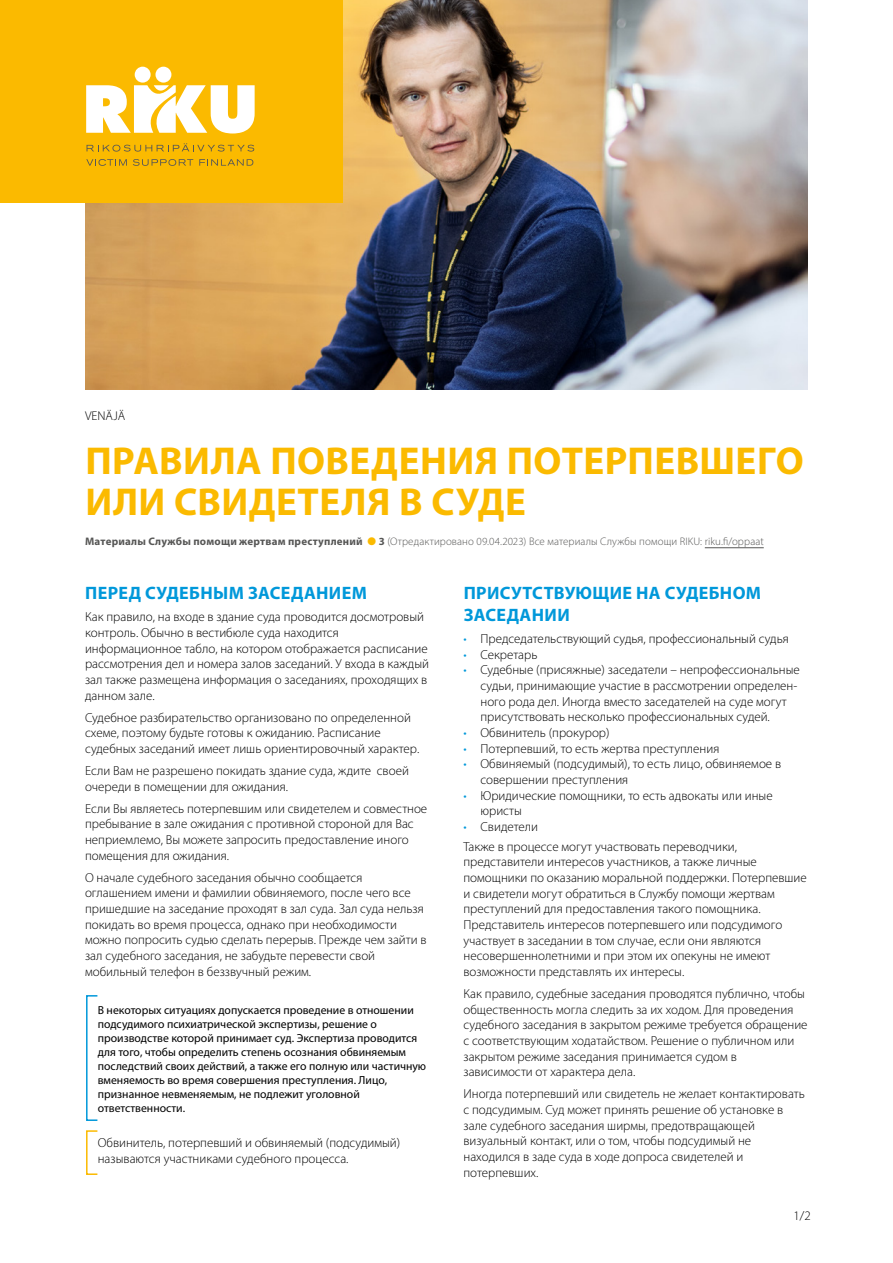
<style>
.page{position:relative;width:893px;height:1263px;background:#fff}
.page>*{position:absolute;margin:0;border:0;box-sizing:border-box;transform-origin:0 0}
.H1_iso_ots_01{font:700 39px/41px "Myriad Pro";letter-spacing:.01em;color:#fbba00}
.H2_vo1c{font:700 18px/21.6px "Myriad Pro";letter-spacing:.02em;color:#0098da}
.basic_vali_1{font:300 13.05px/15.6px "Myriad Pro";color:#000}
.t1{font:300 12.75px "Myriad Pro";color:#000}
.basic_vali_1-2{font:11.7px/14.1px "Myriad Pro";color:#000}
.p_selite{font:300 10.95px "Myriad Pro";letter-spacing:.01em;color:#575756}
.s1{font-weight:700}
.s2{color:#fbba00}
.s3{color:#0098da}
</style>
<div class="page">
<img style="left:85px;top:0;width:723px;height:389px">
<div style="left:0;top:0;width:342px;height:203px;background:#fbba00"></div>
<svg style="left:87px;top:143px;width:167px;height:9px"></svg>
<svg style="left:86px;top:159px;width:41px;height:7px"></svg>
<svg style="left:133px;top:159px;width:60px;height:7px"></svg>
<svg style="left:199px;top:159px;width:54px;height:7px"></svg>
<svg style="left:86px;top:67px;width:169px;height:66px"></svg>
<hr style="left:705px;top:547px;width:59px;height:1px;background:#575756">
<div style="left:86px;top:995px;width:12px;height:126px;border:2px solid #0098da"></div>
<div style="left:86px;top:1130px;width:12px;height:45px;border:2px solid #fbba00"></div>
<p class="t1" style="left:85px;top:408px;width:42px">VENÄJÄ</p>
<h1 class="H1_iso_ots_01" style="left:85px;top:439px;width:720px">ПРАВИЛА ПОВЕДЕНИЯ ПОТЕРПЕВШЕГО<br>ИЛИ СВИДЕТЕЛЯ В СУДЕ</h1>
<p class="p_selite" style="left:85px;top:534px;width:680px"><span class="s1">Материалы Службы помощи жертвам преступлений</span> <span class="s2">●</span> <span class="s1">3</span> (Отредактировано 09.04.2023) Все материалы Службы помощи RIKU: riku.fi/oppaat</p>
<h2 class="H2_vo1c" style="left:85px;top:582px;width:283px">ПЕРЕД СУДЕБНЫМ ЗАСЕДАНИЕМ</h2>
<p class="basic_vali_1" style="left:85px;top:609px;width:345px">Как правило, на входе в здание суда проводится досмотровый контроль. Обычно в вестибюле суда находится информационное табло, на котором отображается расписание рассмотрения дел и номера залов заседаний. У входа в каждый зал также размещена информация о заседаниях, проходящих в данном зале.</p>
<p class="basic_vali_1" style="left:85px;top:709px;width:336px">Судебное разбирательство организовано по определенной схеме, поэтому будьте готовы к ожиданию. Расписание судебных заседаний имеет лишь ориентировочный характер.</p>
<p class="basic_vali_1" style="left:85px;top:763px;width:325px">Если Вам не разрешено покидать здание суда, ждите своей очереди в помещении для ожидания.</p>
<p class="basic_vali_1" style="left:85px;top:800px;width:344px">Если Вы являетесь потерпевшим или свидетелем и совместное пребывание в зале ожидания с противной стороной для Вас неприемлемо, Вы можете запросить предоставление иного помещения для ожидания.</p>
<p class="basic_vali_1" style="left:85px;top:869px;width:343px">О начале судебного заседания обычно сообщается оглашением имени и фамилии обвиняемого, после чего все пришедшие на заседание проходят в зал суда. Зал суда нельзя покидать во время процесса, однако при необходимости можно попросить судью сделать перерыв. Прежде чем зайти в зал судебного заседания, не забудьте перевести свой мобильный телефон в беззвучный режим.</p>
<p class="basic_vali_1-2" style="left:98px;top:1002px;width:330px">В некоторых ситуациях допускается проведение в отношении подсудимого психиатрической экспертизы, решение о производстве которой принимает суд. Экспертиза проводится для того, чтобы определить степень осознания обвиняемым последствий своих действий, а также его полную или частичную вменяемость во время совершения преступления. Лицо, признанное невменяемым, не подлежит уголовной ответственности.</p>
<p class="basic_vali_1" style="left:98px;top:1135px;width:304px">Обвинитель, потерпевший и обвиняемый (подсудимый) называются участниками судебного процесса.</p>
<h2 class="H2_vo1c" style="left:464px;top:582px;width:299px">ПРИСУТСТВУЮЩИЕ НА СУДЕБНОМ<br>ЗАСЕДАНИИ</h2>
<p class="basic_vali_1" style="left:463px;top:631px;width:327px"><span class="s3">•</span> Председательствующий судья, профессиональный судья</p>
<p class="basic_vali_1" style="left:463px;top:646px;width:75px"><span class="s3">•</span> Секретарь</p>
<p class="basic_vali_1" style="left:480px;top:662px;width:321px;text-indent:-17px"><span class="s3">•</span> Судебные (присяжные) заседатели – непрофессиональные судьи, принимающие участие в рассмотрении определен&shy;ного рода дел. Иногда вместо заседателей на суде могут присутствовать несколько профессиональных судей.</p>
<p class="basic_vali_1" style="left:463px;top:725px;width:148px"><span class="s3">•</span> Обвинитель (прокурор)</p>
<p class="basic_vali_1" style="left:463px;top:740px;width:257px"><span class="s3">•</span> Потерпевший, то есть жертва преступления</p>
<p class="basic_vali_1" style="left:480px;top:756px;width:302px;text-indent:-17px"><span class="s3">•</span> Обвиняемый (подсудимый), то есть лицо, обвиняемое в совершении преступления</p>
<p class="basic_vali_1" style="left:480px;top:787px;width:294px;text-indent:-17px"><span class="s3">•</span> Юридические помощники, то есть адвокаты или иные юристы</p>
<p class="basic_vali_1" style="left:463px;top:818px;width:76px"><span class="s3">•</span> Свидетели</p>
<p class="basic_vali_1" style="left:463px;top:838px;width:345px">Также в процессе могут участвовать переводчики, представители интересов участников, а также личные помощники по оказанию моральной поддержки. Потерпевшие и свидетели могут обратиться в Службу помощи жертвам преступлений для предоставления такого помощника.<br>Представитель интересов потерпевшего или подсудимого участвует в заседании в том случае, если они являются несовершеннолетними и при этом их опекуны не имеют возможности представлять их интересы.</p>
<p class="basic_vali_1" style="left:463px;top:986px;width:346px">Как правило, судебные заседания проводятся публично, чтобы общественность могла следить за их ходом. Для проведения судебного заседания в закрытом режиме требуется обращение с соответствующим ходатайством. Решение о публичном или закрытом режиме заседания принимается судом в зависимости от характера дела.</p>
<p class="basic_vali_1" style="left:463px;top:1086px;width:343px">Иногда потерпевший или свидетель не желает контактировать с подсудимым. Суд может принять решение об установке в зале судебного заседания ширмы, предотвращающей визуальный контакт, или о том, чтобы подсудимый не находился в заде суда в ходе допроса свидетелей и потерпевших.</p>
<p class="basic_vali_1" style="left:793px;top:1207px;width:19px">1/2</p>
</div>
